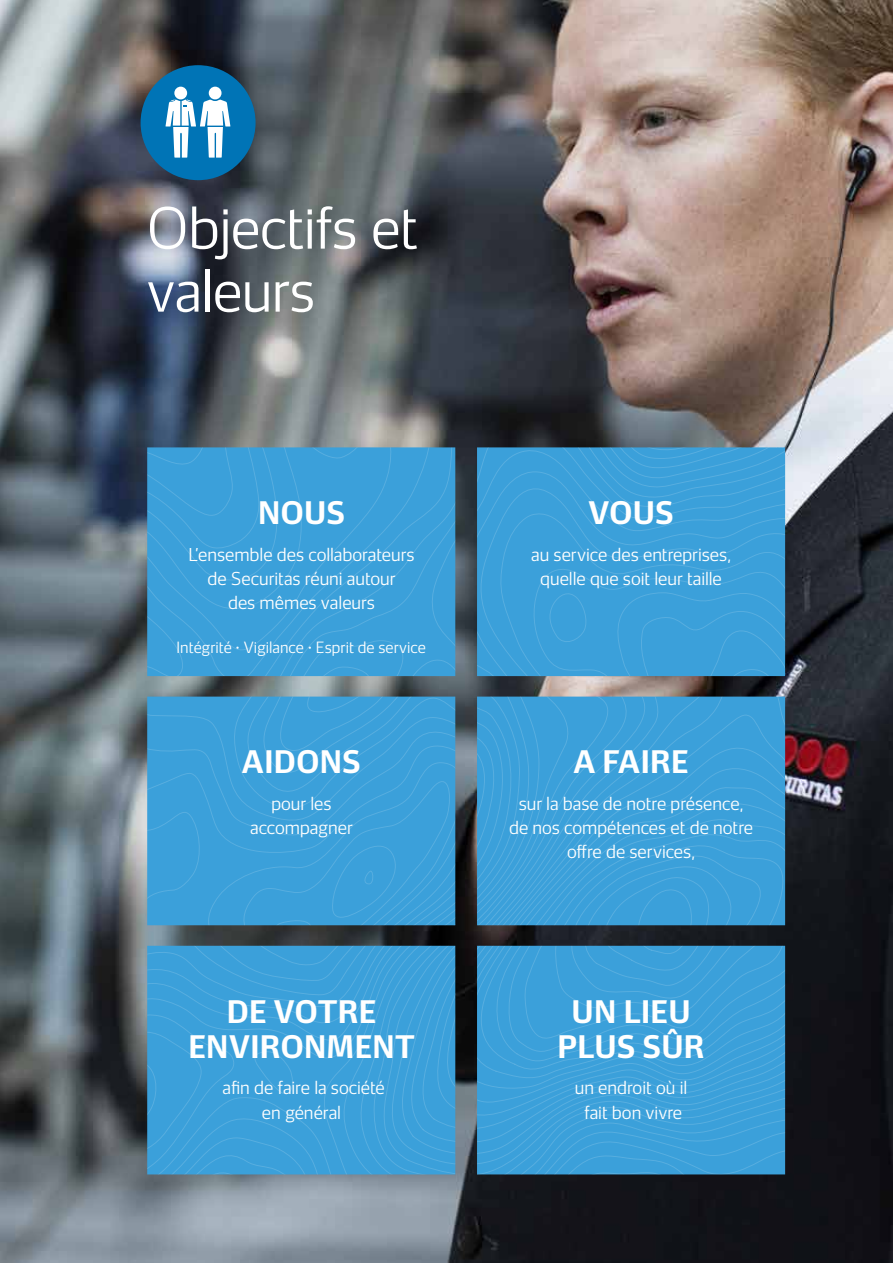
<style>
.page{position:relative;width:893px;height:1263px;background:#fff}
.page>*{position:absolute;margin:0;border:0;box-sizing:border-box;transform-origin:0 0}
.t1{font:300 54px/63px "Securitas Sans";letter-spacing:-.015em;color:#fff}
.t2{font:700 29.55px/35.5px "Securitas Sans";letter-spacing:-.01em;color:#fff;text-align:center}
.t3{font:300 16.95px/24.3px "Securitas Sans";color:#fff;text-align:center}
.t4{font:300 14.85px "Securitas Sans";letter-spacing:.005em;color:#fff}
</style>
<div class="page">
<img style="left:0;top:0;width:893px;height:1263px">
<div style="left:141px;top:65px;width:115px;height:115px;background:#0074b6;border-radius:50%"></div>
<svg style="left:173px;top:85px;width:16px;height:16px"></svg>
<div style="left:174px;top:87px;width:13px;height:12px;background:#fff;border-radius:50%"></div>
<svg style="left:207px;top:85px;width:16px;height:16px"></svg>
<div style="left:209px;top:87px;width:13px;height:12px;background:#fff;border-radius:50%"></div>
<svg style="left:165px;top:99px;width:65px;height:59px"></svg>
<svg style="left:147px;top:447px;width:638px;height:727px;background:#3d99cd"></svg>
<h1 class="t1" style="left:147px;top:190px;width:273px">Objectifs et valeurs</h1>
<h2 class="t2" style="left:258px;top:492px;width:89px">NOUS</h2>
<p class="t3" style="left:188px;top:540px;width:228px">L’ensemble des collaborateurs de Securitas réuni autour<br>des mêmes valeurs</p>
<p class="t4" style="left:177px;top:635px;width:251px">Intégrité • Vigilance • Esprit de service</p>
<h2 class="t2" style="left:242px;top:741px;width:121px">AIDONS</h2>
<p class="t3" style="left:250px;top:789px;width:104px">pour les accompagner</p>
<h2 class="t2" style="left:188px;top:990px;width:228px">DE VOTRE<br>ENVIRONMENT</h2>
<p class="t3" style="left:222px;top:1074px;width:164px">afin de faire la société en général</p>
<h2 class="t2" style="left:588px;top:492px;width:87px">VOUS</h2>
<p class="t3" style="left:531px;top:540px;width:201px">au service des entreprises, quelle que soit leur taille</p>
<h2 class="t2" style="left:573px;top:741px;width:117px">A FAIRE</h2>
<p class="t3" style="left:509px;top:789px;width:246px">sur la base de notre présence, de nos compétences et de notre offre de services,</p>
<h2 class="t2" style="left:557px;top:990px;width:149px">UN LIEU<br>PLUS SÛR</h2>
<p class="t3" style="left:575px;top:1074px;width:114px">un endroit où il fait bon vivre</p>
</div>
